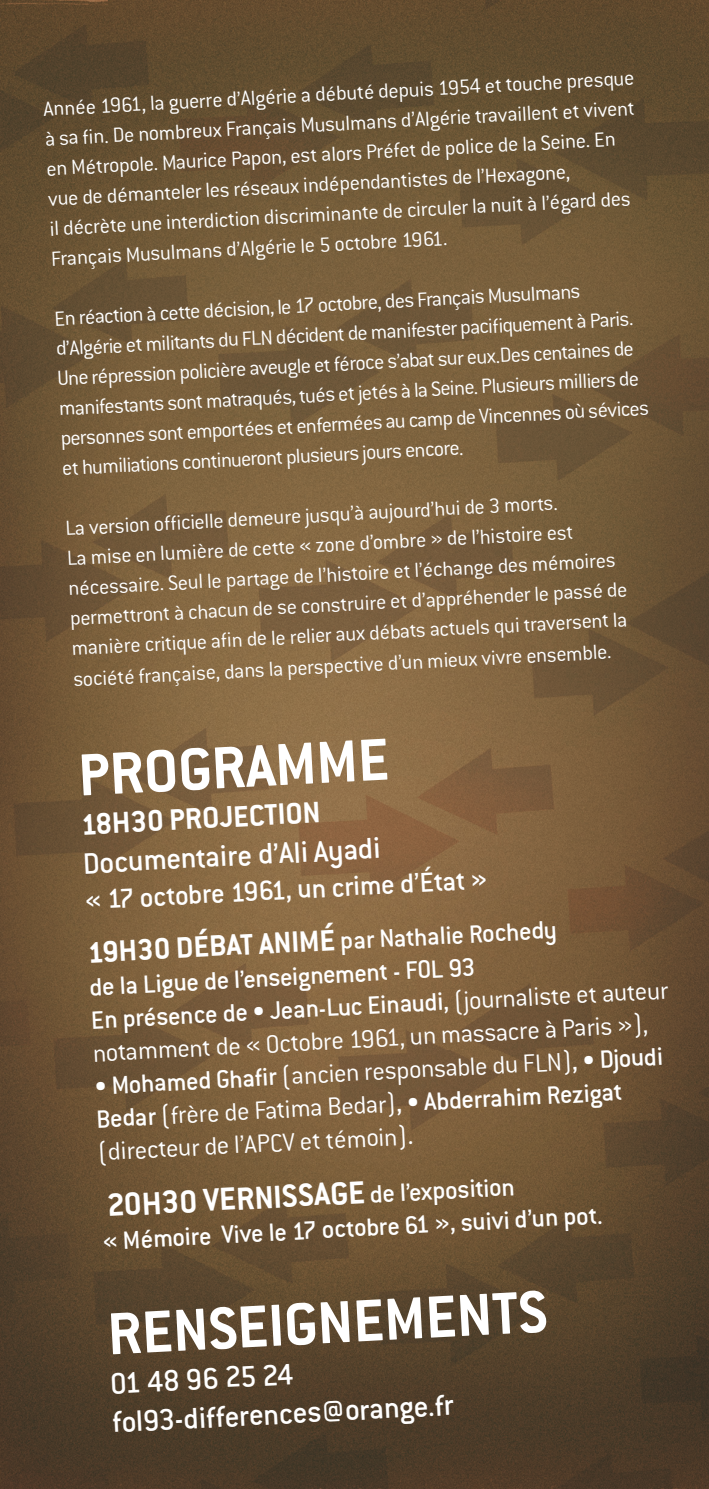
<style>
.page{position:relative;width:709px;height:1489px;background:#fff}
.page>*{position:absolute;margin:0;border:0;box-sizing:border-box;transform-origin:0 0}
.t1{font:700 65px "Conduit ITC";color:#fff}
.t2{font:700 35px "Conduit ITC";color:#fff}
.t3{font:500 32.5px/39px "Conduit ITC";color:#fff}
.t4{font:700 32.5px "Conduit ITC";color:#fff}
.t5{font:500 30px "Conduit ITC";color:#fff}
.t6{font:500 27.5px/33px "Conduit ITC";color:#fff}
.t7{font:300 27.5px/33px "Conduit ITC";color:#fff}
.t8{font:300 22.5px/30px "Conduit ITC";color:#fff}
.s1{font-weight:700;font-size:32.5px}
.s2{font-weight:300}
.s3{font-weight:500}
.s4{font-weight:500;font-size:27.5px}
</style>
<div class="page">
<img style="left:0;top:0;width:709px;height:1050px">
<img style="left:0;top:1050px;width:709px;height:438px">
<p class="t8" style="left:43px;top:94px;width:593px;rotate:-3deg">Année 1961,la guerre d’Algérie a débuté depuis 1954 et touche presque à sa fi n.De nombreux Français Musulmans d’Algérie travaillent et vivent en Métropole.Maurice Papon,est alors Préfet de police de la Seine.En vue de démanteler les réseaux indépendantistes de l’Hexagone,<br>il décrète une interdiction discriminante de circuler la nuit à l’égard des Français Musulmans d’Algérie le 5 octobre 1961.</p>
<p class="t8" style="left:54px;top:303px;width:590px;rotate:-3deg">En réaction à cette décision,le 17 octobre,des Français Musulmans d’Algérie et militants du FLN décident de manifester pacifi quement à Paris.<br>Une répression policière aveugle et féroce s’abat sur eux.Des centaines de manifestants sont matraqués,tués et jetés à la Seine.Plusieurs milliers de personnes sont emportées et enfermées au camp de Vincennes où sévices et humiliations continueront plusieurs jours encore.</p>
<p class="t8" style="left:65px;top:513px;width:559px;rotate:-3deg">La version offi cielle demeure jusqu’à aujourd’hui de 3 morts.<br>La mise en lumière de cette « zone d’ombre » de l’histoire est nécessaire.Seul le partage de l’histoire et l’échange des mémoires permettront à chacun de se construire et d’appréhender le passé de manière critique afi n de le relier aux débats actuels qui traversent la société française,dans la perspective d’un mieux vivre ensemble.</p>
<h1 class="t1" style="left:76px;top:737px;width:314px;rotate:-3deg">PROGRAMME</h1>
<h3 class="t4" style="left:80px;top:805px;width:239px;rotate:-3deg">18H30 PROJECTION</h3>
<h3 class="t3" style="left:82px;top:843px;width:299px;rotate:-3deg">Documentaire d’Ali Ayadi</h3>
<h3 class="t5" style="left:84px;top:883px;width:404px;rotate:-3deg">« 17 octobre 1961, un crime d’État »</h3>
<p class="t6" style="left:87px;top:937px;width:579px;rotate:-3deg"><span class="s1">19H30 DÉBAT ANIMÉ</span> par Nathalie Rochedy<br>de la Ligue de l’enseignement -FOL 93<br>En présence de • Jean-Luc Einaudi, <span class="s2">(journaliste et auteur notamment de « Octobre 1961,un massacre à Paris »),</span></p>
<p class="t7" style="left:94px;top:1069px;width:570px;rotate:-3deg"><span class="s3">• Mohamed Ghafi r</span> (ancien responsable du FLN)<span class="s3">, • Djoudi<br>Bedar</span> (frère de Fatima Bedar)<span class="s3">, • Abderrahim Rezigat </span>(directeur de l’APCV et témoin)<span class="s3">.</span></p>
<h2 class="t2" style="left:106px;top:1184px;width:409px;rotate:-3deg">20H30 VERNISSAGE <span class="s4">de l’exposition</span></h2>
<p class="t6" style="left:102px;top:1224px;width:510px;rotate:-3deg">« M émoire Vive le 17 octobre 61 », suivi d’un pot.</p>
<h1 class="t1" style="left:106px;top:1296px;width:445px;rotate:-3deg">RENSEIGNEMENTS</h1>
<h3 class="t3" style="left:109px;top:1363px;width:343px;rotate:-3deg">01 48 96 25 24 fol93-differences@ orange.fr</h3>
</div>
